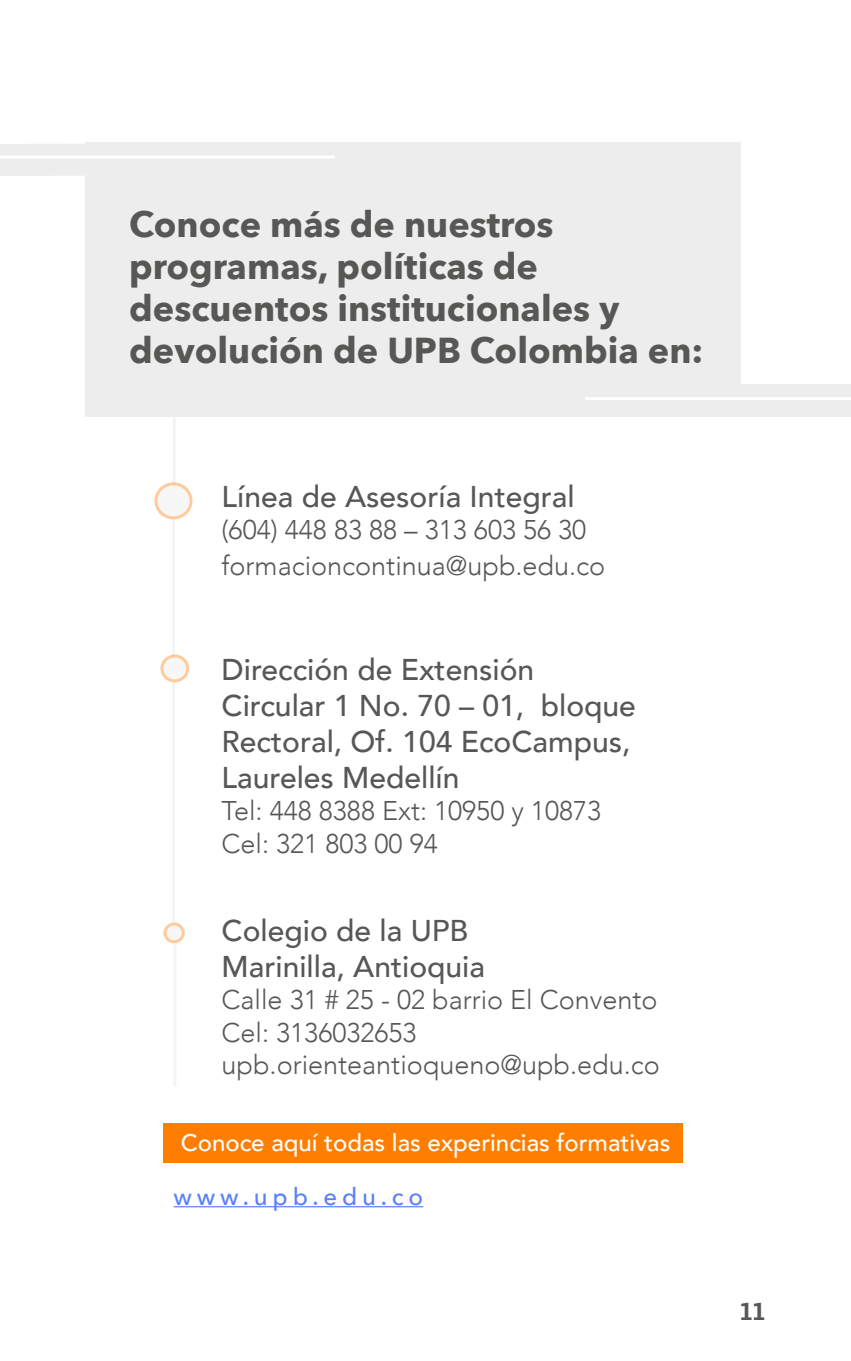
<style>
.page{position:relative;width:851px;height:1361px;background:#fff}
.page>*{position:absolute;margin:0;border:0;box-sizing:border-box;transform-origin:0 0}
.t1{font:700 36px/42px "Avenir Next";color:#575756}
.t2{font:500 30px/36px "Avenir";color:#575756}
.t3{font:300 27px/32.4px "Avenir";color:#575756}
.t4{font:500 24px "Avenir";color:#fff}
.t5{font:500 24px "Avenir Next";letter-spacing:.2em;color:#5882f8}
.t6{font:600 24px "Flama";color:#575756}
</style>
<div class="page">
<div style="left:163px;top:1123px;width:519px;height:40px;background:#ff7e00"></div>
<hr style="left:173px;top:1206px;width:250px;height:1px;background:#5882f8">
<div style="left:85px;top:142px;width:655px;height:257px;background:#ededed"></div>
<hr style="left:172px;top:399px;width:3px;height:87px;background:#1e1e1c">
<div style="left:85px;top:384px;width:765px;height:32px;background:#ededed"></div>
<svg style="left:156px;top:484px;width:35px;height:34px"></svg>
<div style="left:154px;top:482px;width:38px;height:37px;border:3px solid #ff7e00;border-radius:50%"></div>
<svg style="left:162px;top:656px;width:25px;height:25px"></svg>
<div style="left:160px;top:654px;width:29px;height:28px;border:3px solid #ff7e00;border-radius:50%"></div>
<div style="left:0;top:144px;width:85px;height:32px;background:#ededed"></div>
<svg style="left:165px;top:924px;width:18px;height:18px"></svg>
<div style="left:163px;top:922px;width:22px;height:21px;border:3px solid #ff7e00;border-radius:50%"></div>
<hr style="left:585px;top:397px;width:265px;height:3px;background:#fff">
<hr style="left:0;top:155px;width:335px;height:3px;background:#fff">
<hr style="left:172px;top:519px;width:3px;height:138px;background:#1e1e1c">
<hr style="left:172px;top:682px;width:3px;height:240px;background:#1e1e1c">
<hr style="left:173px;top:943px;width:3px;height:144px;background:#1e1e1c">
<h1 class="t1" style="left:129px;top:202px;width:575px">Conoce más de nuestros programas, políticas de descuentos institucionales y devolución de UPB Colombia en:</h1>
<p class="t2" style="left:221px;top:477px;width:354px">Línea de Asesoría Integral</p>
<p class="t3" style="left:221px;top:512px;width:385px;line-height:36px">(604) 448 83 88 – 313 603 56 30 formacioncontinua@upb.edu.co</p>
<p class="t2" style="left:221px;top:650px;width:416px">Dirección de Extensión<br>Circular 1 No. 70 – 01, bloque<br>Rectoral, Of. 104 EcoCampus,<br>Laureles Medellín</p>
<p class="t3" style="left:221px;top:795px;width:381px">Tel: 448 8388 Ext: 10950 y 10873<br>Cel: 321 803 00 94</p>
<p class="t2" style="left:221px;top:911px;width:265px">Colegio de la UPB<br>Marinilla, Antioquia</p>
<p class="t3" style="left:221px;top:984px;width:439px">Calle 31 # 25 - 02 barrio El Convento<br>Cel: 3136032653 upb.orienteantioqueno@upb.edu.co</p>
<p class="t4" style="left:181px;top:1121px;width:491px">Conoce aquí todas las experincias formativas</p>
<p class="t5" style="left:173px;top:1176px;width:251px">www.upb.edu.co</p>
<p class="t6" style="left:740px;top:1294px;width:27px">11</p>
</div>
